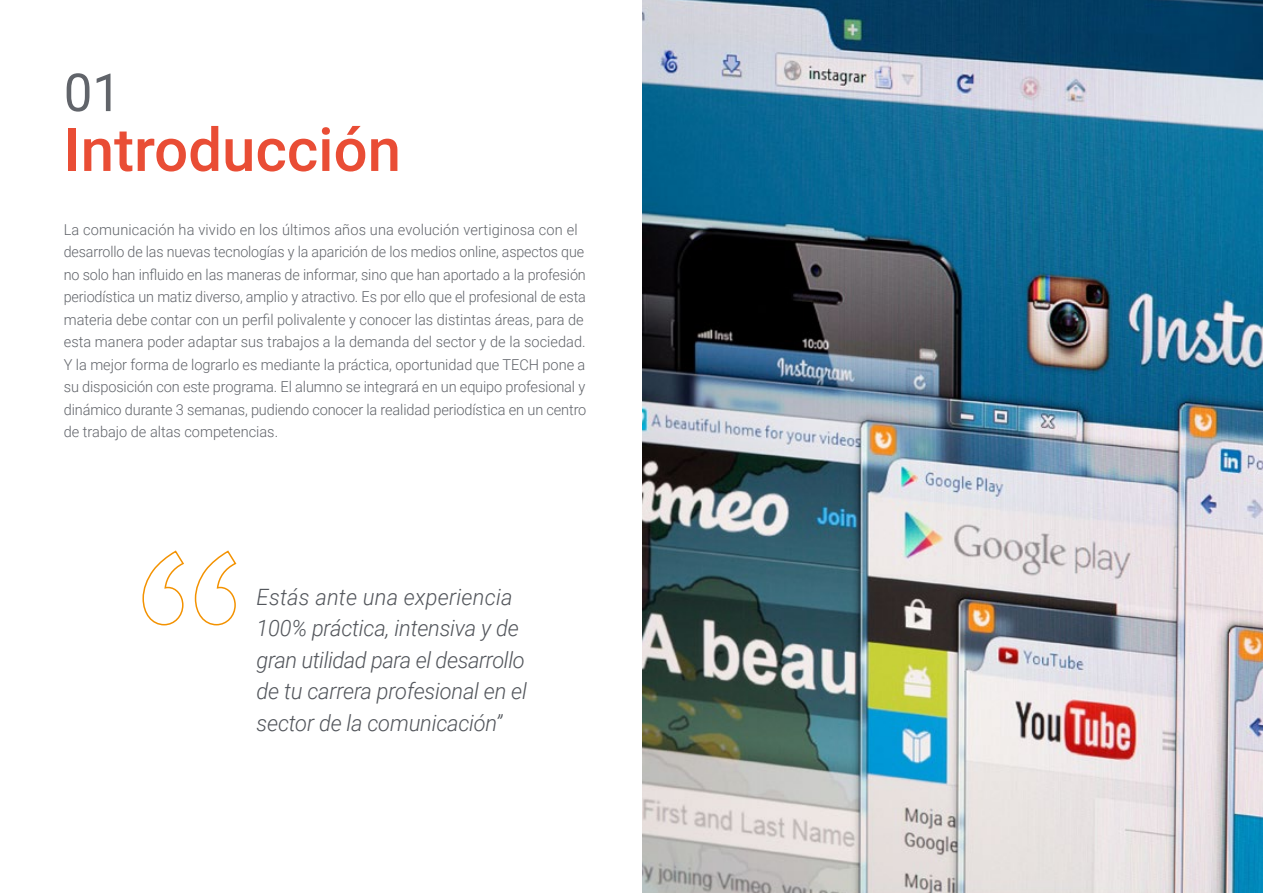
<style>
.page{position:relative;width:1263px;height:893px;background:#fff}
.page>*{position:absolute;margin:0;border:0;box-sizing:border-box;transform-origin:0 0}
.t1{font:500 60px "Roboto";color:#e94d35}
.t2{font:52.5px "Roboto";color:#61646a}
.t3{font:italic 300 22.5px/31.5px "Roboto";letter-spacing:-.01em;color:#52555b}
.t4{font:300 15px/22.5px "Roboto";letter-spacing:-.01em;color:#61646a}
</style>
<div class="page">
<svg style="left:142px;top:550px;width:95px;height:76px"></svg>
<img style="left:642px;top:0;width:621px;height:893px">
<h2 class="t2" style="left:64px;top:56px;width:59px">01</h2>
<h1 class="t1" style="left:64px;top:108px;width:339px">Introducción</h1>
<p class="t4" style="left:64px;top:217px;width:524px">La comunicación ha vivido en los últimos años una evolución vertiginosa con el desarrollo de las nuevas tecnologías y la aparición de los medios online, aspectos que no solo han influido en las maneras de informar, sino que han aportado a la profesión periodística un matiz diverso, amplio y atractivo. Es por ello que el profesional de esta materia debe contar con un perfil polivalente y conocer las distintas áreas, para de esta manera poder adaptar sus trabajos a la demanda del sector y de la sociedad.<br>Y la mejor forma de lograrlo es mediante la práctica, oportunidad que TECH pone a su disposición con este programa. El alumno se integrará en un equipo profesional y dinámico durante 3 semanas, pudiendo conocer la realidad periodística en un centro de trabajo de altas competencias.</p>
<h3 class="t3" style="left:257px;top:580px;width:272px">Estás ante una experiencia<br>100% práctica, intensiva y de gran utilidad para el desarrollo de tu carrera profesional en el sector de la comunicación”</h3>
</div>
